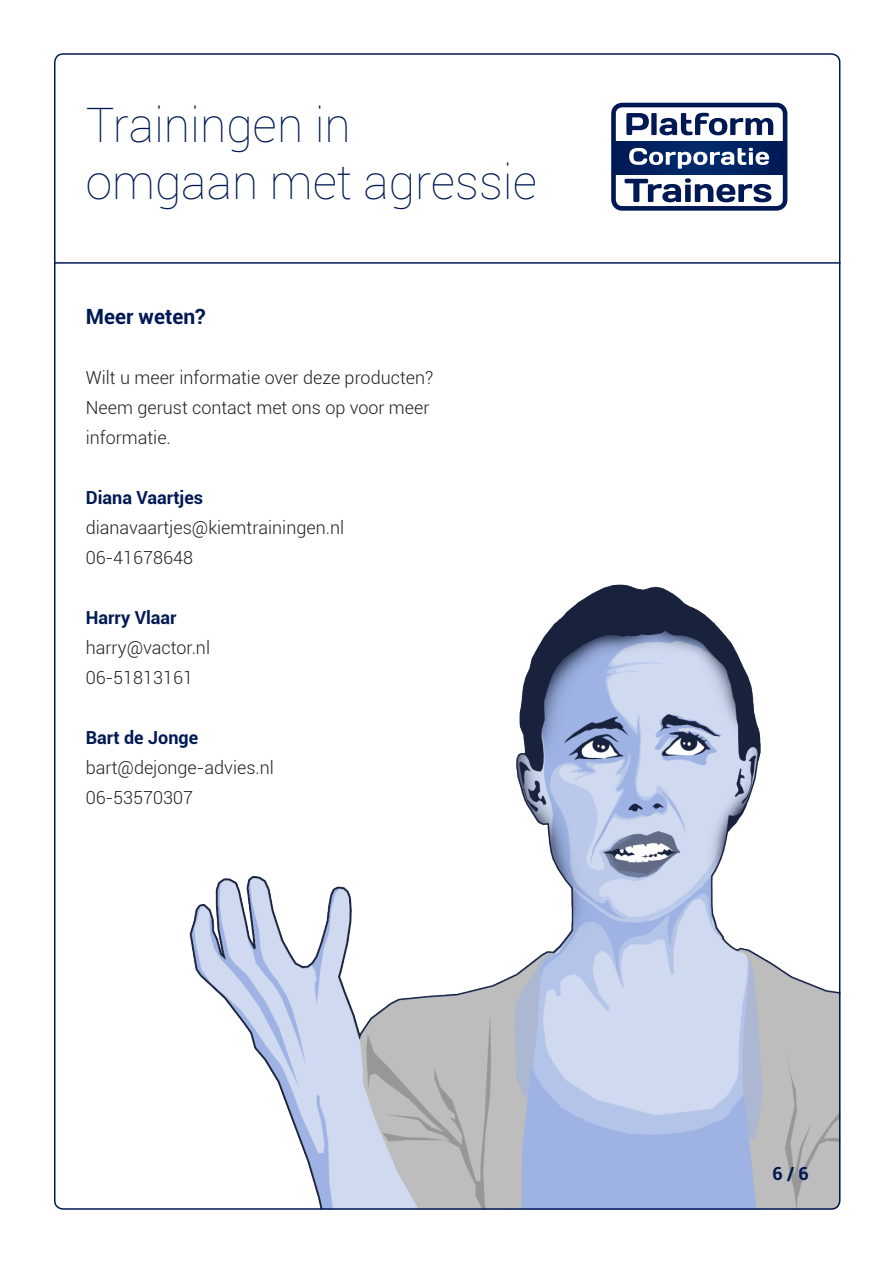
<style>
.page{position:relative;width:893px;height:1263px;background:#fff}
.page>*{position:absolute;margin:0;border:0;box-sizing:border-box;transform-origin:0 0}
.t1{font:100 48px/57.6px "Roboto";color:#001954}
.t2{font:700 21px "Roboto";color:#001954}
.t3{font:300 18px/30px "Roboto";color:#231f20}
.t4{font:700 18px "Roboto";color:#001954}
</style>
<div class="page">
<img style="left:189px;top:584px;width:651px;height:626px">
<hr style="left:54px;top:262px;width:786px;height:2px;background:#001954">
<div style="left:615px;top:141px;width:170px;height:34px;background:#00215e"></div>
<svg style="left:624px;top:178px;width:147px;height:24px"></svg>
<svg style="left:629px;top:148px;width:140px;height:21px"></svg>
<svg style="left:626px;top:113px;width:147px;height:22px"></svg>
<div style="left:611px;top:103px;width:176px;height:108px;border:5px solid #001954;border-radius:9px"></div>
<h1 class="t1" style="left:86px;top:94px;width:453px">Trainingen in<br>omgaan met agressie</h1>
<p class="t2" style="left:86px;top:302px;width:121px">Meer weten?</p>
<p class="t3" style="left:86px;top:362px;width:349px">Wilt u meer informatie over deze producten?<br>Neem gerust contact met ons op voor meer informatie.</p>
<p class="t4" style="left:86px;top:485px;width:119px">Diana Vaartjes</p>
<p class="t3" style="left:86px;top:512px;width:260px">dianavaartjes@kiemtrainingen.nl<br>06-41678648</p>
<p class="t4" style="left:86px;top:605px;width:92px">Harry Vlaar</p>
<p class="t3" style="left:86px;top:632px;width:126px">harry@vactor.nl<br>06-51813161</p>
<p class="t4" style="left:86px;top:725px;width:114px">Bart de Jonge</p>
<p class="t3" style="left:86px;top:752px;width:190px">bart@dejonge-advies.nl<br>06-53570307</p>
<p class="t4" style="left:772px;top:1160px;width:38px">6 / 6</p>
</div>
